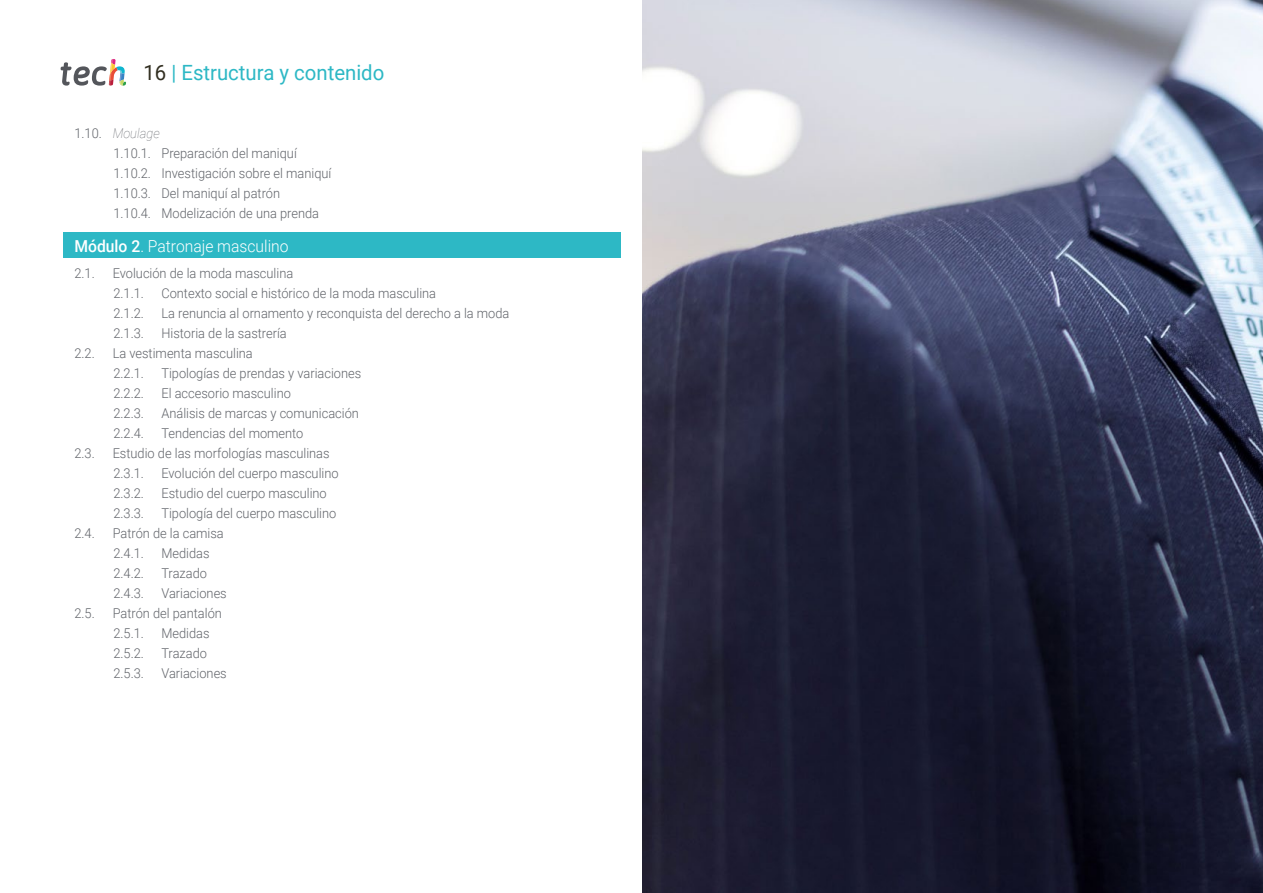
<style>
.page{position:relative;width:1263px;height:893px;background:#fff}
.page>*{position:absolute;margin:0;border:0;box-sizing:border-box;transform-origin:0 0}
.t1{font:21px "Roboto";color:#2db8c5}
.t2{font:300 16.5px "Roboto";color:#fff;scale:.95 1}
.t3{font:300 13.5px/20px "Roboto";color:#61646a;scale:.95 1}
.s1{color:#312e20}
.s2{font-weight:100;font-style:italic}
.s3{font-weight:500}
</style>
<div class="page">
<img style="left:642px;top:0;width:621px;height:893px">
<svg style="left:61px;top:59px;width:65px;height:27px"></svg>
<div style="left:63px;top:233px;width:558px;height:25px;background:#2db8c5"></div>
<h1 class="t1" style="left:144px;top:57px;width:242px"><span class="s1">16</span> | Estructura y contenido</h1>
<p class="t3" style="left:113px;top:122px;width:231px;text-indent:-39px">1.10. <span class="s2">Moulage<br></span>1.10.1. Preparación del maniquí<br>1.10.2. Investigación sobre el maniquí<br>1.10.3. Del maniquí al patrón<br>1.10.4. Modelización de una prenda</p>
<p class="t2" style="left:74px;top:234px;width:227px"><span class="s3">Módulo 2</span>. Patronaje masculino</p>
<p class="t3" style="left:74px;top:263px;width:23px">2.1.</p>
<p class="t3" style="left:113px;top:263px;width:192px">Evolución de la moda masculina<br>2.1.1.</p>
<p class="t3" style="left:161px;top:283px;width:291px">Contexto social e histórico de la moda masculina</p>
<p class="t3" style="left:113px;top:303px;width:34px">2.1.2.</p>
<p class="t3" style="left:161px;top:303px;width:368px">La renuncia al ornamento y reconquista del derecho a la moda</p>
<p class="t3" style="left:113px;top:323px;width:34px">2.1.3.</p>
<p class="t3" style="left:161px;top:323px;width:133px">Historia de la sastrería</p>
<p class="t3" style="left:74px;top:343px;width:23px">2.2.</p>
<p class="t3" style="left:113px;top:343px;width:149px">La vestimenta masculina<br>2.2.1.</p>
<p class="t3" style="left:161px;top:363px;width:212px">Tipologías de prendas y variaciones</p>
<p class="t3" style="left:113px;top:383px;width:34px">2.2.2.</p>
<p class="t3" style="left:161px;top:383px;width:138px">El accesorio masculino</p>
<p class="t3" style="left:113px;top:403px;width:34px">2.2.3.</p>
<p class="t3" style="left:161px;top:403px;width:209px">Análisis de marcas y comunicación</p>
<p class="t3" style="left:113px;top:423px;width:34px">2.2.4.</p>
<p class="t3" style="left:161px;top:423px;width:151px">Tendencias del momento</p>
<p class="t3" style="left:74px;top:443px;width:23px">2.3.</p>
<p class="t3" style="left:113px;top:443px;width:230px">Estudio de las morfologías masculinas<br>2.3.1.</p>
<p class="t3" style="left:161px;top:463px;width:188px">Evolución del cuerpo masculino</p>
<p class="t3" style="left:113px;top:483px;width:34px">2.3.2.</p>
<p class="t3" style="left:161px;top:483px;width:176px">Estudio del cuerpo masculino</p>
<p class="t3" style="left:113px;top:503px;width:34px">2.3.3.</p>
<p class="t3" style="left:161px;top:503px;width:186px">Tipología del cuerpo masculino</p>
<p class="t3" style="left:74px;top:523px;width:23px">2.4.</p>
<p class="t3" style="left:113px;top:523px;width:119px">Patrón de la camisa<br>2.4.1.</p>
<p class="t3" style="left:161px;top:543px;width:52px">Medidas</p>
<p class="t3" style="left:113px;top:563px;width:34px">2.4.2.</p>
<p class="t3" style="left:161px;top:563px;width:49px">Trazado</p>
<p class="t3" style="left:113px;top:583px;width:34px">2.4.3.</p>
<p class="t3" style="left:161px;top:583px;width:70px">Variaciones</p>
<p class="t3" style="left:74px;top:603px;width:23px">2.5.</p>
<p class="t3" style="left:113px;top:603px;width:116px">Patrón del pantalón<br>2.5.1.</p>
<p class="t3" style="left:161px;top:623px;width:52px">Medidas</p>
<p class="t3" style="left:113px;top:643px;width:34px">2.5.2.</p>
<p class="t3" style="left:161px;top:643px;width:49px">Trazado</p>
<p class="t3" style="left:113px;top:663px;width:34px">2.5.3.</p>
<p class="t3" style="left:161px;top:663px;width:70px">Variaciones</p>
</div>
